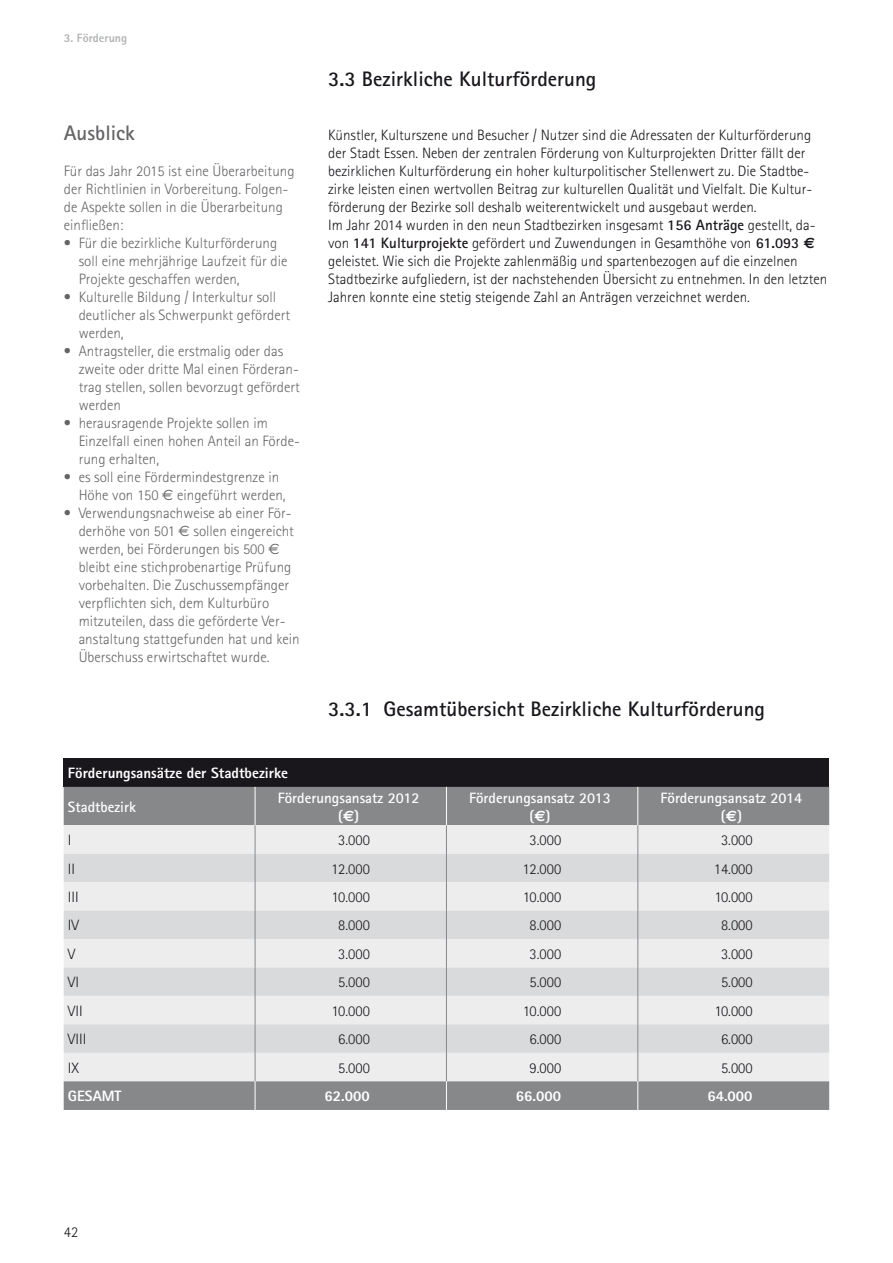
<style>
.page{position:relative;width:893px;height:1263px;background:#fff}
.page>*{position:absolute;margin:0;border:0;box-sizing:border-box;transform-origin:0 0}
.t1{font:700 21px "Rotis Sans Serif";color:#1a171c}
.t2{font:700 21px "Rotis Sans Serif";color:#646567}
.t3{font:300 15px/18px "Rotis Sans Serif";color:#1a171c}
.t4{font:300 15px/18px "Rotis Sans Serif";color:#646567}
.t5{font:700 15px/18px "Rotis Sans Serif";color:#fff;text-align:center}
.t6{font:800 15px "Rotis Sans Serif";color:#fff}
.t7{font:800 12px "Rotis Sans Serif";color:#b1b3b4}
.s1{font-family:"Euro Sans";font-weight:400}
.s2{font-weight:700}
.s3{font-family:"Euro Sans";font-weight:700}
.s4{font-family:"Euro Sans"}
</style>
<div class="page">
<div style="left:64px;top:758px;width:765px;height:29px;background:#1a171c"></div>
<div style="left:64px;top:787px;width:765px;height:323px;background:#87888a"></div>
<div style="left:64px;top:825px;width:765px;height:256px;background:#ededee"></div>
<svg style="left:64px;top:854px;width:765px;height:199px;background:#e1e2e3"></svg>
<hr style="left:255px;top:787px;width:1px;height:38px;background:#fff">
<hr style="left:446px;top:787px;width:1px;height:38px;background:#fff">
<hr style="left:637px;top:787px;width:1px;height:38px;background:#fff">
<svg style="left:255px;top:825px;width:1px;height:285px"></svg>
<svg style="left:446px;top:825px;width:1px;height:285px"></svg>
<svg style="left:637px;top:825px;width:1px;height:285px"></svg>
<p class="t7" style="left:64px;top:31px;width:65px">3. Förderung</p>
<h1 class="t2" style="left:64px;top:120px;width:73px">Ausblick</h1>
<p class="t4" style="left:64px;top:162px;width:232px">Für das Jahr 2015 ist eine Überarbeitung der Richtlinien in Vorbereitung. Folgen&shy;de Aspekte sollen in die Überarbeitung einfließen:</p>
<p class="t4" style="left:79px;top:234px;width:210px;text-indent:-15px">• Für die bezirkliche Kulturförderung soll eine mehrjährige Laufzeit für die<br>Projekte geschaffen werden,</p>
<p class="t4" style="left:79px;top:288px;width:213px;text-indent:-15px">• Kulturelle Bildung / Interkultur soll deutlicher als Schwerpunkt gefördert werden,</p>
<p class="t4" style="left:79px;top:342px;width:223px;text-indent:-15px">• Antragsteller, die erstmalig oder das zweite oder dritte Mal einen Förderan&shy;trag stellen, sollen bevorzugt gefördert werden</p>
<p class="t4" style="left:79px;top:414px;width:223px;text-indent:-15px">• herausragende Projekte sollen im<br>Einzelfall einen hohen Anteil an Förde&shy;rung erhalten,</p>
<p class="t4" style="left:79px;top:468px;width:209px;text-indent:-15px">• es soll eine Fördermindestgrenze in<br>Höhe von 150 <span class="s1">E</span> eingeführt werden,</p>
<p class="t4" style="left:79px;top:504px;width:223px;text-indent:-15px">• Verwendungsnachweise ab einer För&shy;derhöhe von 501 <span class="s1">E</span> sollen eingereicht werden, bei Förderungen bis 500 <span class="s1">E </span>bleibt eine stichprobenartige Prüfung vorbehalten. Die Zuschussempfänger verpflichten sich, dem Kulturbüro mitzuteilen, dass die geförderte Ver&shy;anstaltung stattgefunden hat und kein Überschuss erwirtschaftet wurde.</p>
<h1 class="t1" style="left:328px;top:66px;width:270px">3.3 Bezirkliche Kulturförderung</h1>
<p class="t3" style="left:328px;top:126px;width:501px">Künstler, Kulturszene und Besucher / Nutzer sind die Adressaten der Kulturförderung der Stadt Essen. Neben der zentralen Förderung von Kulturprojekten Dritter fällt der bezirklichen Kulturförderung ein hoher kulturpolitischer Stellenwert zu. Die Stadtbe&shy;zirke leisten einen wertvollen Beitrag zur kulturellen Qualität und Vielfalt. Die Kultur&shy;förderung der Bezirke soll deshalb weiterentwickelt und ausgebaut werden.<br>Im Jahr 2014 wurden in den neun Stadtbezirken insgesamt <span class="s2">156 Anträge</span> gestellt, da&shy;von <span class="s2">141 Kulturprojekte</span> gefördert und Zuwendungen in Gesamthöhe von <span class="s2">61.093</span> <span class="s3">E </span>geleistet. Wie sich die Projekte zahlenmäßig und spartenbezogen auf die einzelnen Stadtbezirke aufgliedern, ist der nachstehenden Übersicht zu entnehmen. In den letzten Jahren konnte eine stetig steigende Zahl an Anträgen verzeichnet werden.</p>
<h1 class="t1" style="left:328px;top:696px;width:438px">3.3.1 Gesamtübersicht Bezirkliche Kulturförderung</h1>
<p class="t6" style="left:68px;top:764px;width:222px">Förderungsansätze der Stadtbezirke</p>
<p class="t5" style="left:68px;top:798px;width:70px">Stadtbezirk</p>
<p class="t5" style="left:278px;top:789px;width:143px">Förderungsansatz 2012 (<span class="s4">5</span>)</p>
<p class="t5" style="left:469px;top:789px;width:143px">Förderungsansatz 2013 (<span class="s4">5</span>)</p>
<p class="t5" style="left:660px;top:789px;width:143px">Förderungsansatz 2014 (<span class="s4">5</span>)</p>
<p class="t3" style="left:68px;top:831px;width:5px">I</p>
<p class="t3" style="left:338px;top:831px;width:33px">3.000</p>
<p class="t3" style="left:530px;top:831px;width:33px">3.000</p>
<p class="t3" style="left:721px;top:831px;width:33px">3.000</p>
<p class="t3" style="left:68px;top:859px;width:9px">II</p>
<p class="t3" style="left:331px;top:859px;width:40px">12.000</p>
<p class="t3" style="left:522px;top:859px;width:40px">12.000</p>
<p class="t3" style="left:714px;top:859px;width:40px">14.000</p>
<p class="t3" style="left:68px;top:888px;width:12px">III</p>
<p class="t3" style="left:332px;top:888px;width:40px">10.000</p>
<p class="t3" style="left:523px;top:888px;width:40px">10.000</p>
<p class="t3" style="left:714px;top:888px;width:40px">10.000</p>
<p class="t3" style="left:68px;top:916px;width:13px">IV</p>
<p class="t3" style="left:338px;top:916px;width:33px">8.000</p>
<p class="t3" style="left:530px;top:916px;width:33px">8.000</p>
<p class="t3" style="left:721px;top:916px;width:33px">8.000</p>
<p class="t3" style="left:68px;top:945px;width:9px">V</p>
<p class="t3" style="left:338px;top:945px;width:33px">3.000</p>
<p class="t3" style="left:530px;top:945px;width:33px">3.000</p>
<p class="t3" style="left:721px;top:945px;width:33px">3.000</p>
<p class="t3" style="left:68px;top:973px;width:13px">VI</p>
<p class="t3" style="left:338px;top:973px;width:33px">5.000</p>
<p class="t3" style="left:530px;top:973px;width:33px">5.000</p>
<p class="t3" style="left:721px;top:973px;width:33px">5.000</p>
<p class="t3" style="left:68px;top:1002px;width:16px">VII</p>
<p class="t3" style="left:332px;top:1002px;width:40px">10.000</p>
<p class="t3" style="left:523px;top:1002px;width:40px">10.000</p>
<p class="t3" style="left:714px;top:1002px;width:40px">10.000</p>
<p class="t3" style="left:68px;top:1030px;width:20px">VIII</p>
<p class="t3" style="left:338px;top:1030px;width:33px">6.000</p>
<p class="t3" style="left:530px;top:1030px;width:33px">6.000</p>
<p class="t3" style="left:721px;top:1030px;width:33px">6.000</p>
<p class="t3" style="left:68px;top:1059px;width:13px">IX</p>
<p class="t3" style="left:338px;top:1059px;width:33px">5.000</p>
<p class="t3" style="left:530px;top:1059px;width:33px">9.000</p>
<p class="t3" style="left:721px;top:1059px;width:33px">5.000</p>
<p class="t6" style="left:68px;top:1087px;width:55px">GESAMT</p>
<p class="t6" style="left:325px;top:1087px;width:47px">62.000</p>
<p class="t6" style="left:516px;top:1087px;width:47px">66.000</p>
<p class="t6" style="left:707px;top:1087px;width:47px">64.000</p>
<p class="t3" style="left:64px;top:1223px;width:16px">42</p>
</div>
